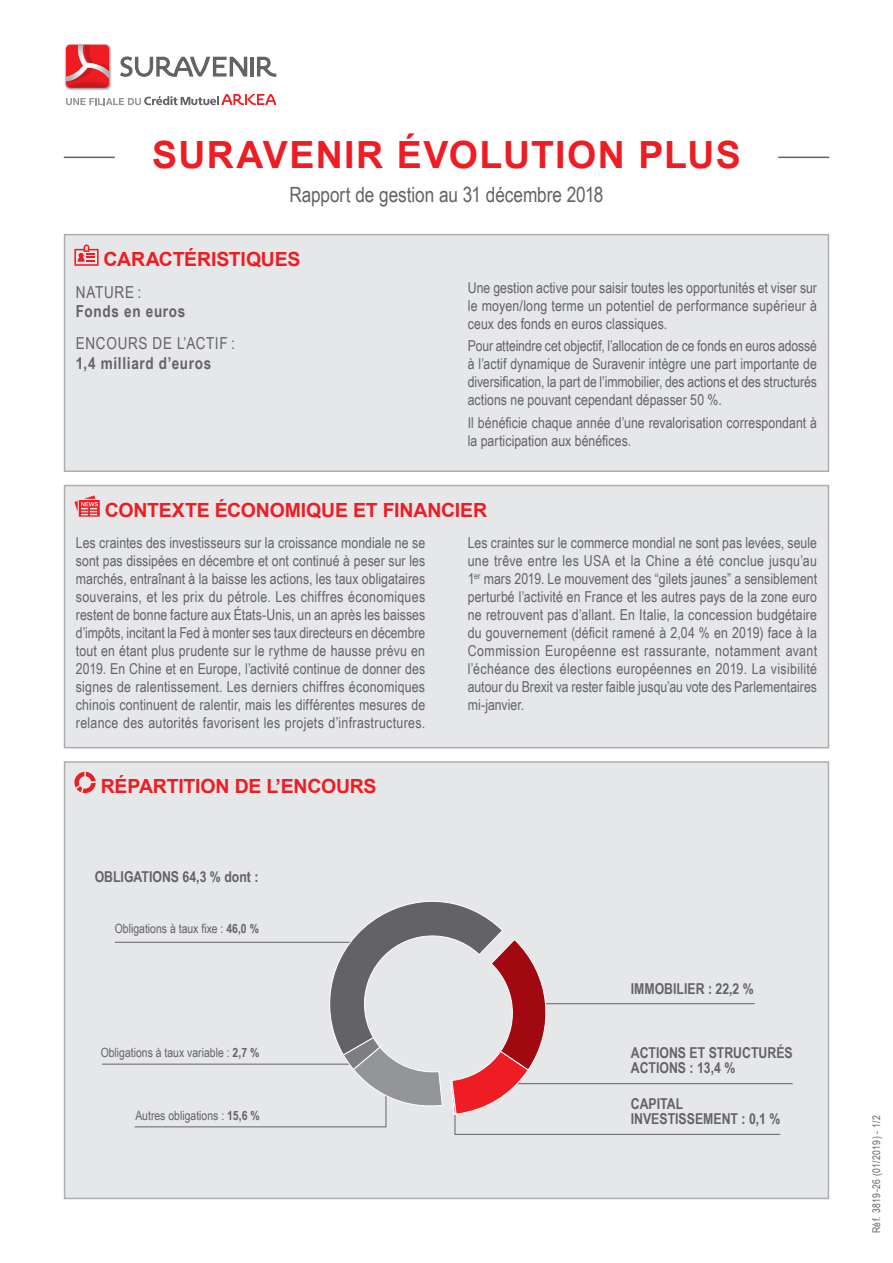
<style>
.page{position:relative;width:893px;height:1263px;background:#fff}
.page>*{position:absolute;margin:0;border:0;box-sizing:border-box;transform-origin:0 0}
.TITRES_NIVEAU_1_OK{font:700 37.5px "Arial";letter-spacing:.035em;color:#ee1d23}
.SOUS-TITRE_FICHE{font:21px "Arial Narrow";letter-spacing:-.005em;color:#636366}
.titres_niveau_2_du_v{font:700 19.5px "Arial";letter-spacing:-.01em;color:#ee1d23}
.TITRES_NIVEAU_3{font:700 16.5px/19.5px "Arial Narrow";letter-spacing:.045em;color:#636366}
.TEXTE_COURANT_PETIT{font:15px/18px "Arial Narrow";letter-spacing:.005em;color:#636366;text-align:justify}
.t1{font:700 15px/15.3px "Arial Narrow";color:#636366}
.t2{font:12.75px "Arial Narrow";color:#636366}
.renvois{font:10.5px "Arial Narrow";letter-spacing:.03em;color:#636366}
.s1{font-weight:400}
.s2{font-weight:700}
</style>
<div class="page">
<hr style="left:250px;top:57px;width:4px;height:20px;background:#636366">
<svg style="left:257px;top:57px;width:19px;height:20px"></svg>
<svg style="left:120px;top:56px;width:127px;height:21px"></svg>
<svg style="left:66px;top:94px;width:210px;height:11px"></svg>
<img style="left:64px;top:44px;width:48px;height:47px">
<svg style="left:66px;top:45px;width:43px;height:23px"></svg>
<img style="left:66px;top:68px;width:43px;height:20px">
<hr style="left:64px;top:157px;width:51px;height:1px;background:#636366">
<hr style="left:778px;top:157px;width:51px;height:1px;background:#636366">
<div style="left:65px;top:235px;width:763px;height:236px;background:#e6e7e9"></div>
<div style="left:64px;top:234px;width:765px;height:238px;border:2px solid #acadb1"></div>
<svg style="left:74px;top:244px;width:25px;height:22px"></svg>
<div style="left:64px;top:761px;width:765px;height:438px;background:#e6e7e9;border:2px solid #acadb1"></div>
<div style="left:65px;top:485px;width:763px;height:263px;background:#e6e7e9"></div>
<div style="left:64px;top:485px;width:765px;height:263px;border:2px solid #acadb1"></div>
<hr style="left:115px;top:942px;width:236px;height:1px;background:#636366">
<hr style="left:102px;top:1064px;width:259px;height:1px;background:#636366">
<hr style="left:475px;top:1083px;width:318px;height:1px;background:#636366">
<svg style="left:134px;top:901px;width:647px;height:234px"></svg>
<svg style="left:74px;top:495px;width:26px;height:22px"></svg>
<svg style="left:74px;top:772px;width:22px;height:21px"></svg>
<p class="TITRES_NIVEAU_1_OK" style="left:152px;top:133px;width:590px">SURAVENIR ÉVOLUTION PLUS</p>
<p class="SOUS-TITRE_FICHE" style="left:289px;top:179px;width:316px">Rapport de gestion au 31 décembre 2018</p>
<p class="titres_niveau_2_du_v" style="left:104px;top:248px;width:198px">CARACTÉRISTIQUES</p>
<p class="TITRES_NIVEAU_3" style="left:76px;top:282px;width:111px"><span class="s1">NATURE :<br></span>Fonds en euros</p>
<p class="TITRES_NIVEAU_3" style="left:76px;top:334px;width:160px"><span class="s1">ENCOURS DE L’ACTIF :<br></span>1,4 milliard d’euros</p>
<p class="TEXTE_COURANT_PETIT" style="left:468px;top:278px;width:351px">Une gestion active pour saisir toutes les opportunités et viser sur le moyen/long terme un potentiel de performance supérieur à ceux des fonds en euros classiques.</p>
<p class="TEXTE_COURANT_PETIT" style="left:468px;top:336px;width:351px">Pour atteindre cet objectif, l’allocation de ce fonds en euros adossé à l’actif dynamique de Suravenir intègre une part importante de diversification, la part de l’immobilier, des actions et des structurés actions ne pouvant cependant dépasser 50 %.</p>
<p class="TEXTE_COURANT_PETIT" style="left:468px;top:413px;width:351px">Il bénéficie chaque année d’une revalorisation correspondant à la participation aux bénéfices.</p>
<p class="titres_niveau_2_du_v" style="left:105px;top:499px;width:384px">CONTEXTE ÉCONOMIQUE ET FINANCIER</p>
<p class="TEXTE_COURANT_PETIT" style="left:76px;top:533px;width:351px">Les craintes des investisseurs sur la croissance mondiale ne se sont pas dissipées en décembre et ont continué à peser sur les marchés, entraînant à la baisse les actions, les taux obligataires souverains, et les prix du pétrole. Les chiffres économiques restent de bonne facture aux États-Unis, un an après les baisses d’impôts, incitant la Fed à monter ses taux directeurs en décembre tout en étant plus prudente sur le rythme de hausse prévu en 2019. En Chine et en Europe, l’activité continue de donner des signes de ralentissement. Les derniers chiffres économiques chinois continuent de ralentir, mais les différentes mesures de relance des autorités favorisent les projets d’infrastructures.</p>
<p class="TEXTE_COURANT_PETIT" style="left:468px;top:533px;width:351px">Les craintes sur le commerce mondial ne sont pas levées, seule une trêve entre les USA et la Chine a été conclue jusqu’au 1<sup>er</sup> mars 2019. Le mouvement des “gilets jaunes” a sensiblement perturbé l’activité en France et les autres pays de la zone euro ne retrouvent pas d’allant. En Italie, la concession budgétaire du gouvernement (déficit ramené à 2,04 % en 2019) face à la Commission Européenne est rassurante, notamment avant l’échéance des élections européennes en 2019. La visibilité autour du Brexit va rester faible jusqu’au vote des Parlementaires mi-janvier.</p>
<p class="titres_niveau_2_du_v" style="left:101px;top:775px;width:277px">RÉPARTITION DE L’ENCOURS</p>
<p class="t1" style="left:95px;top:869px;width:165px">OBLIGATIONS 64,3 % dont :</p>
<p class="t2" style="left:115px;top:919px;width:146px">Obligations à taux fixe : <span class="s2">46,0 %</span></p>
<p class="t2" style="left:101px;top:1043px;width:160px">Obligations à taux variable : <span class="s2">2,7 %</span></p>
<p class="t2" style="left:135px;top:1106px;width:126px">Autres obligations : <span class="s2">15,6 %</span></p>
<p class="t1" style="left:631px;top:981px;width:125px">IMMOBILIER : 22,2 %</p>
<p class="t1" style="left:631px;top:1045px;width:163px">ACTIONS ET STRUCTURÉS<br>ACTIONS : 13,4 %</p>
<p class="t1" style="left:631px;top:1096px;width:151px">CAPITAL<br>INVESTISSEMENT : 0,1 %</p>
<p class="renvois" style="left:869px;top:1233px;width:120px;rotate:-90deg">Réf. 3819-26 (01/2019) - 1/2</p>
</div>
